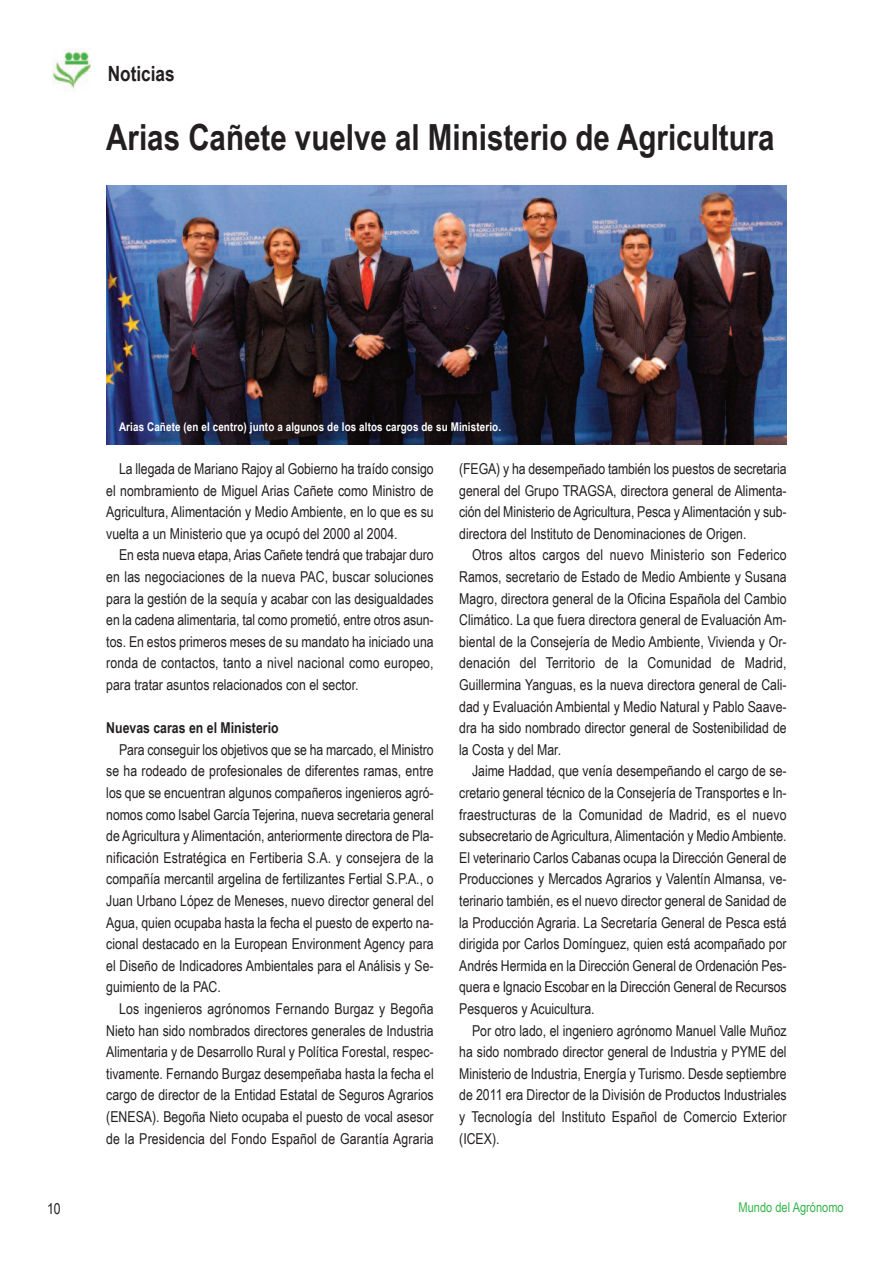
<style>
.page{position:relative;width:893px;height:1263px;background:#fff}
.page>*{position:absolute;margin:0;border:0;box-sizing:border-box;transform-origin:0 0}
.t1{font:700 36px "Arial Narrow";color:#231f20}
.t2{font:700 21px "Arial Narrow";color:#231f20}
.t3{font:15px/21.6px "Arial Narrow";color:#231f20;text-align:justify}
.t4{font:700 15px "Arial Narrow";color:#231f20}
.t5{font:13.5px "Arial Narrow";color:#35b44a}
.t6{font:700 12px "Arial Narrow";letter-spacing:.01em;color:#fff}
</style>
<div class="page">
<img style="left:52px;top:50px;width:39px;height:40px">
<img style="left:106px;top:186px;width:681px;height:258px">
<h2 class="t2" style="left:108px;top:61px;width:68px">Noticias</h2>
<h1 class="t1" style="left:106px;top:116px;width:670px">Arias Cañete vuelve al Ministerio de Agricultura</h1>
<p class="t6" style="left:119px;top:419px;width:384px">Arias Cañete (en el centro) junto a algunos de los altos cargos de su Ministerio.</p>
<p class="t3" style="left:106px;top:458px;width:329px;text-indent:13px">La llegada de Mariano Rajoy al Gobierno ha traído consigo el nombramiento de Miguel Arias Cañete como Ministro de Agricultura, Alimentación y Medio Ambiente, en lo que es su vuelta a un Ministerio que ya ocupó del 2000 al 2004.</p>
<p class="t3" style="left:106px;top:544px;width:329px;text-indent:13px">En esta nueva etapa, Arias Cañete tendrá que trabajar duro en las negociaciones de la nueva PAC, buscar soluciones para la gestión de la sequía y acabar con las desigualdades en la cadena alimentaria, tal como prometió, entre otros asun&shy;tos. En estos primeros meses de su mandato ha iniciado una ronda de contactos, tanto a nivel nacional como europeo, para tratar asuntos relacionados con el sector.</p>
<p class="t4" style="left:106px;top:719px;width:174px">Nuevas caras en el Ministerio</p>
<p class="t3" style="left:106px;top:738px;width:329px;text-indent:13px">Para conseguir los objetivos que se ha marcado, el Ministro se ha rodeado de profesionales de diferentes ramas, entre los que se encuentran algunos compañeros ingenieros agró&shy;nomos como Isabel García Tejerina, nueva secretaria general de Agricultura y Alimentación, anteriormente directora de Pla&shy;nificación Estratégica en Fertiberia S.A. y consejera de la compañía mercantil argelina de fertilizantes Fertial S.P.A., o Juan Urbano López de Meneses, nuevo director general del Agua, quien ocupaba hasta la fecha el puesto de experto na&shy;cional destacado en la European Environment Agency para el Diseño de Indicadores Ambientales para el Análisis y Se&shy;guimiento de la PAC.</p>
<p class="t3" style="left:106px;top:998px;width:329px;text-indent:13px">Los ingenieros agrónomos Fernando Burgaz y Begoña Nieto han sido nombrados directores generales de Industria Alimentaria y de Desarrollo Rural y Política Forestal, respec&shy;tivamente. Fernando Burgaz desempeñaba hasta la fecha el cargo de director de la Entidad Estatal de Seguros Agrarios (ENESA). Begoña Nieto ocupaba el puesto de vocal asesor de la Presidencia del Fondo Español de Garantía Agraria</p>
<p class="t3" style="left:459px;top:458px;width:329px">(FEGA) y ha desempeñado también los puestos de secretaria general del Grupo TRAGSA, directora general de Alimenta&shy;ción del Ministerio de Agricultura, Pesca y Alimentación y sub&shy;directora del Instituto de Denominaciones de Origen.</p>
<p class="t3" style="left:459px;top:544px;width:329px;text-indent:13px">Otros altos cargos del nuevo Ministerio son Federico Ramos, secretario de Estado de Medio Ambiente y Susana Magro, directora general de la Oficina Española del Cambio Climático. La que fuera directora general de Evaluación Am&shy;biental de la Consejería de Medio Ambiente, Vivienda y Or&shy;denación del Territorio de la Comunidad de Madrid, Guillermina Yanguas, es la nueva directora general de Cali&shy;dad y Evaluación Ambiental y Medio Natural y Pablo Saave&shy;dra ha sido nombrado director general de Sostenibilidad de la Costa y del Mar.</p>
<p class="t3" style="left:459px;top:760px;width:329px;text-indent:13px">Jaime Haddad, que venía desempeñando el cargo de se&shy;cretario general técnico de la Consejería de Transportes e In&shy;fraestructuras de la Comunidad de Madrid, es el nuevo subsecretario de Agricultura, Alimentación y Medio Ambiente.<br>El veterinario Carlos Cabanas ocupa la Dirección General de Producciones y Mercados Agrarios y Valentín Almansa, ve&shy;terinario también, es el nuevo director general de Sanidad de la Producción Agraria. La Secretaría General de Pesca está dirigida por Carlos Domínguez, quien está acompañado por Andrés Hermida en la Dirección General de Ordenación Pes&shy;quera e Ignacio Escobar en la Dirección General de Recursos Pesqueros y Acuicultura.</p>
<p class="t3" style="left:459px;top:1019px;width:329px;text-indent:13px">Por otro lado, el ingeniero agrónomo Manuel Valle Muñoz ha sido nombrado director general de Industria y PYME del Ministerio de Industria, Energía y Turismo. Desde septiembre de 2011 era Director de la División de Productos Industriales y Tecnología del Instituto Español de Comercio Exterior (ICEX).</p>
<p class="t3" style="left:47px;top:1197px;width:15px">10</p>
<p class="t5" style="left:738px;top:1199px;width:107px">Mundo del Agrónomo</p>
</div>
